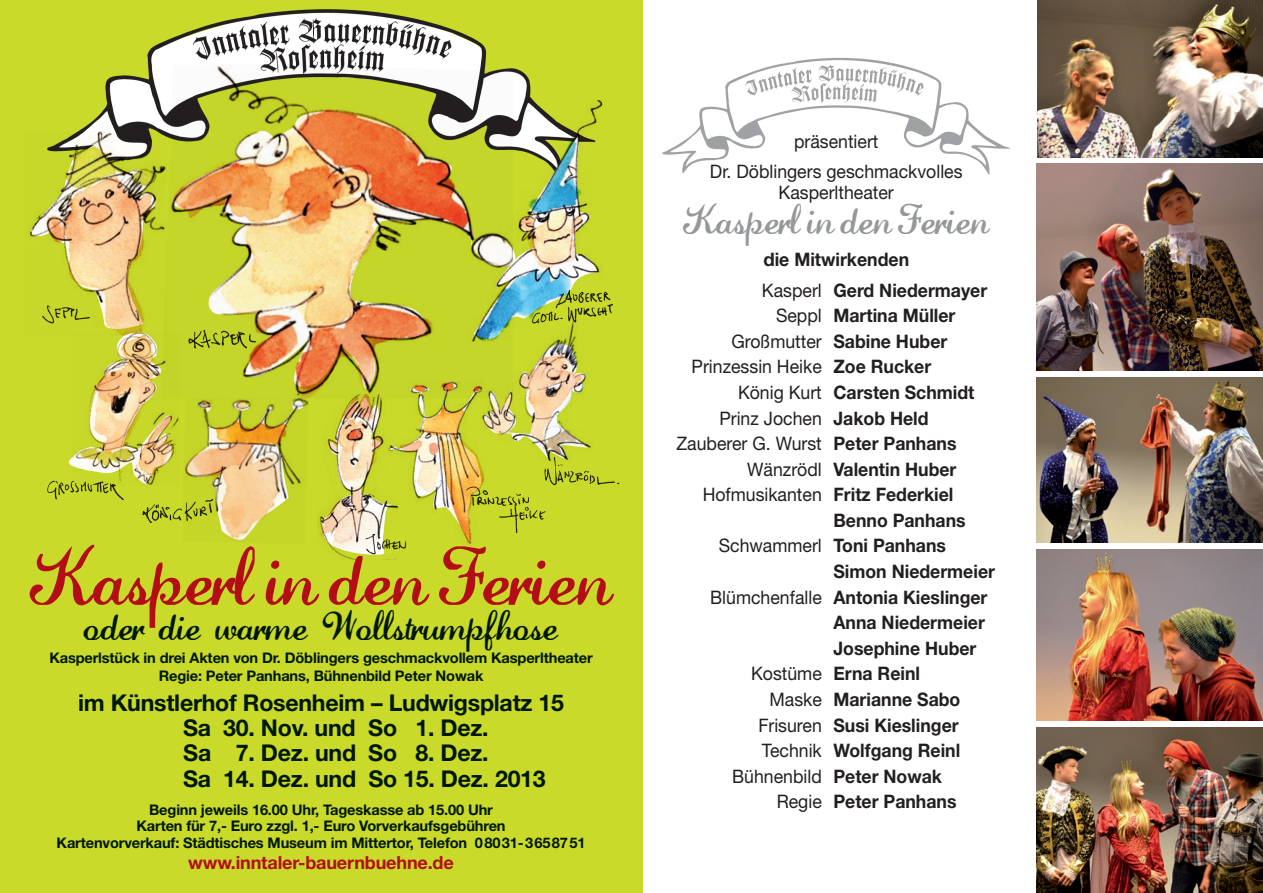
<style>
.page{position:relative;width:1263px;height:893px;background:#fff}
.page>*{position:absolute;margin:0;border:0;box-sizing:border-box;transform-origin:0 0}
.t1{font:58.5px "Lauren Script";letter-spacing:-.01em;color:#b30e15}
.t2{font:30.15px "Lauren Script";color:#95979a}
.t3{font:30px "Lauren Script";letter-spacing:-.01em;color:#011700}
.t4{font:700 23.1px/25.3px "Helvetica Neue";letter-spacing:-.01em;color:#011700}
.t5{font:700 18.6px "Helvetica Neue";color:#231f20;scale:.95 1}
.t6{font:18.6px/30.2px "Helvetica Neue";color:#231f20;text-align:center;scale:.95 1}
.t7{font:700 18.6px/30.2px "Helvetica Neue";color:#231f20}
.t8{font:700 18px "Helvetica Neue";letter-spacing:-.01em;color:#b30e15}
.t9{font:700 14.7px/16.6px "Helvetica Neue";letter-spacing:-.01em;color:#011700;text-align:center}
.s1{font-weight:400}
.s2{font-weight:700}
</style>
<div class="page">
<div style="left:0;top:0;width:642px;height:893px;background:#c9da2b"></div>
<img style="left:77px;top:9px;width:455px;height:123px">
<img style="left:161px;top:64px;width:352px;height:335px">
<img style="left:60px;top:132px;width:107px;height:10px">
<img style="left:30px;top:142px;width:144px;height:324px">
<img style="left:73px;top:333px;width:107px;height:152px">
<img style="left:184px;top:399px;width:124px;height:142px">
<img style="left:466px;top:99px;width:137px;height:174px">
<img style="left:47px;top:476px;width:84px;height:25px">
<img style="left:185px;top:325px;width:75px;height:26px">
<img style="left:142px;top:496px;width:77px;height:29px">
<img style="left:35px;top:301px;width:58px;height:27px">
<img style="left:598px;top:477px;width:22px;height:8px">
<img style="left:598px;top:291px;width:15px;height:25px">
<img style="left:317px;top:135px;width:281px;height:409px">
<img style="left:317px;top:394px;width:81px;height:165px">
<img style="left:359px;top:528px;width:58px;height:32px">
<img style="left:662px;top:57px;width:348px;height:118px">
<img style="left:1037px;top:163px;width:226px;height:207px">
<img style="left:1037px;top:549px;width:226px;height:172px">
<img style="left:1037px;top:727px;width:226px;height:165px">
<img style="left:1037px;top:378px;width:226px;height:165px">
<img style="left:1037px;top:0;width:226px;height:158px">
<h1 class="t1" style="left:30px;top:539px;width:584px">Kasperl in den Ferien</h1>
<h3 class="t3" style="left:84px;top:606px;width:476px">oder die warme Wollstrumpfhose</h3>
<p class="t9" style="left:49px;top:648px;width:545px;line-height:18.5px">Kasperlstück in drei Akten von Dr. Döblingers geschmackvollem Kasperltheater<br>Regie: Peter Panhans, Bühnenbild Peter Nowak</p>
<p class="t4" style="left:183px;top:689px;width:382px;text-indent:-105px">im Künstlerhof Rosenheim – Ludwigsplatz 15<br>Sa 30. Nov. und So 1. Dez.<br>Sa 7. Dez. und So 8. Dez.<br>Sa 14. Dez. und So 15. Dez. 2013</p>
<p class="t9" style="left:57px;top:801px;width:530px">Beginn jeweils 16.00 Uhr, Tageskasse ab 15.00 Uhr<br>Karten für 7,- Euro zzgl. 1,- Euro Vorverkaufsgebühren<br>Kartenvorverkauf: Städtisches Museum im Mittertor, Telefon 08031-3658751</p>
<p class="t8" style="left:188px;top:852px;width:267px">www.inntaler-bauernbuehne.de</p>
<p class="t6" style="left:710px;top:126px;width:267px">präsentiert<br>Dr. Döblingers geschmackvolles</p>
<p class="t6" style="left:779px;top:177px;width:123px">Kasperltheater</p>
<h2 class="t2" style="left:683px;top:200px;width:308px">Kasperl in den Ferien</h2>
<p class="t7" style="left:762px;top:244px;width:227px">die Mitwirkenden<br><span class="s1">Kasperl</span> Gerd Niedermayer</p>
<p class="t5" style="left:776px;top:304px;width:190px"><span class="s1">Seppl</span> Martina Müller</p>
<p class="t5" style="left:731px;top:330px;width:229px"><span class="s1">Großmutter</span> Sabine Huber</p>
<p class="t6" style="left:692px;top:351px;width:254px">Prinzessin Heike <span class="s2">Zoe Rucker</span></p>
<p class="t5" style="left:738px;top:381px;width:250px"><span class="s1">König Kurt</span> Carsten Schmidt</p>
<p class="t6" style="left:719px;top:403px;width:222px">Prinz Jochen <span class="s2">Jakob Held</span></p>
<p class="t6" style="left:676px;top:428px;width:296px">Zauberer G. Wurst <span class="s2">Peter Panhans</span></p>
<p class="t5" style="left:747px;top:458px;width:222px"><span class="s1">Wänzrödl</span> Valentin Huber</p>
<p class="t5" style="left:703px;top:483px;width:266px"><span class="s1">Hofmusikanten</span> Fritz Federkiel</p>
<p class="t5" style="left:833px;top:509px;width:141px">Benno Panhans</p>
<p class="t5" style="left:719px;top:534px;width:241px"><span class="s1">Schwammerl</span> Toni Panhans</p>
<p class="t5" style="left:833px;top:560px;width:172px">Simon Niedermeier</p>
<p class="t5" style="left:710px;top:585px;width:293px"><span class="s1">Blümchenfalle</span> Antonia Kieslinger</p>
<p class="t5" style="left:833px;top:611px;width:161px">Anna Niedermeier</p>
<p class="t5" style="left:833px;top:637px;width:152px">Josephine Huber</p>
<p class="t5" style="left:751px;top:662px;width:179px"><span class="s1">Kostüme</span> Erna Reinl</p>
<p class="t5" style="left:769px;top:688px;width:203px"><span class="s1">Maske</span> Marianne Sabo</p>
<p class="t5" style="left:758px;top:713px;width:212px"><span class="s1">Frisuren</span> Susi Kieslinger</p>
<p class="t5" style="left:762px;top:739px;width:210px"><span class="s1">Technik</span> Wolfgang Reinl</p>
<p class="t6" style="left:732px;top:761px;width:223px">Bühnenbild <span class="s2">Peter Nowak</span></p>
<p class="t5" style="left:777px;top:790px;width:191px"><span class="s1">Regie</span> Peter Panhans</p>
</div>
